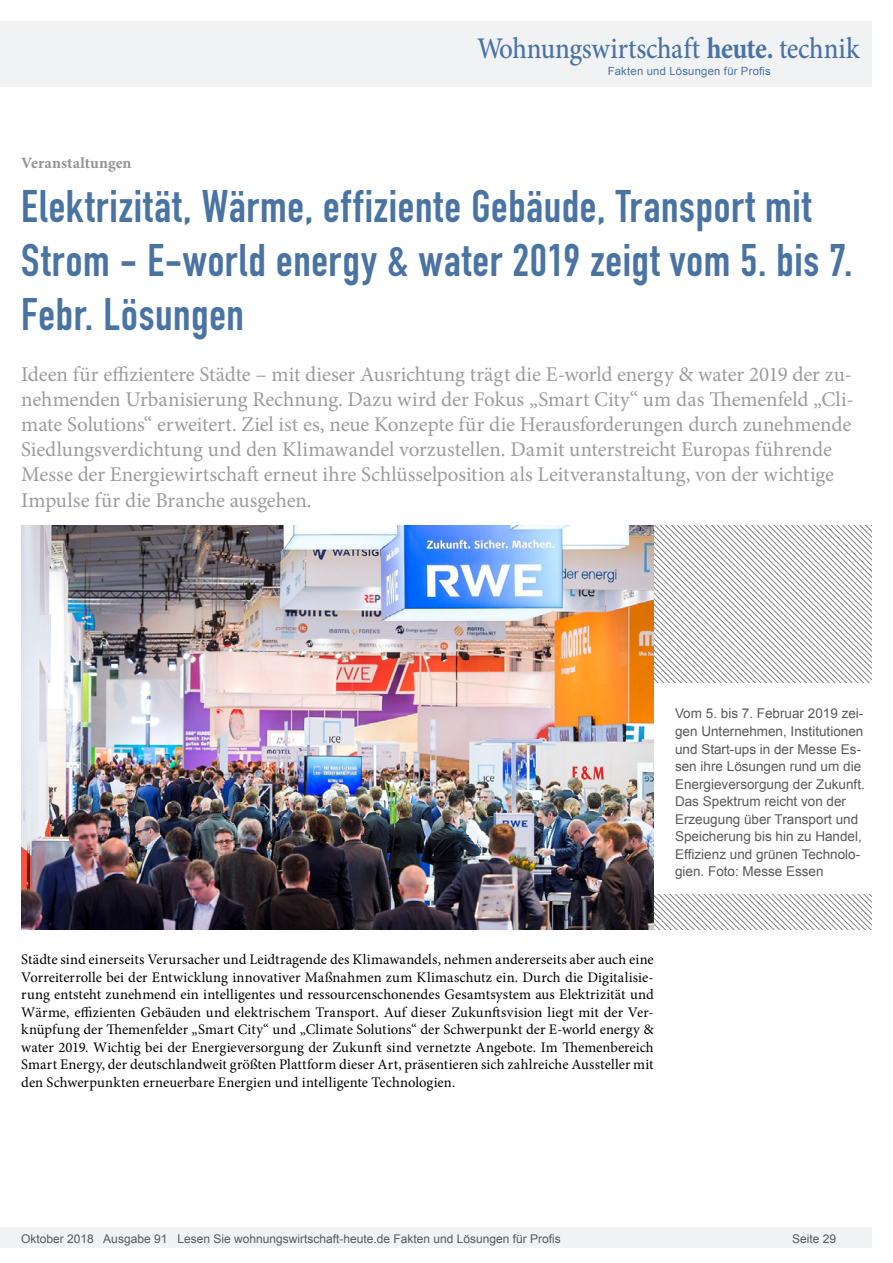
<style>
.page{position:relative;width:893px;height:1263px;background:#fff}
.page>*{position:absolute;margin:0;border:0;box-sizing:border-box;transform-origin:0 0}
.Überschrift_Groß{font:45px/54px "DIN Engschrift";letter-spacing:.015em;color:#4973a3}
.t1{font:500 30px "Minion Pro";letter-spacing:-.01em;color:#4973a3;scale:.9 1}
.Anlesetext{font:21px/25.2px "Minion Pro";letter-spacing:-.005em;color:#9c9c9c}
.Kategorie{font:700 15.75px "Minion Pro";color:#939393}
.Fließtext_erste_Zeil{font:14.7px/17.5px "Minion Pro";color:#000;text-align:justify}
.Bildunterschrift{font:13.5px/17.5px "Arial";color:#595959}
.t2{font:12px "Arial";color:#595959}
.t3{font:11.25px "Arial";letter-spacing:.025em;color:#4973a3}
.s1{font-weight:700}
</style>
<div class="page">
<div style="left:0;top:1227px;width:872px;height:20px;background:#f1f2f3"></div>
<div style="left:0;top:21px;width:872px;height:66px;background:#f1f2f3"></div>
<svg style="left:654px;top:525px;width:218px;height:95px"></svg>
<svg style="left:654px;top:620px;width:218px;height:309px"></svg>
<div style="left:654px;top:683px;width:237px;height:211px;background:#fff"></div>
<img style="left:21px;top:525px;width:633px;height:404px">
<h2 class="t1" style="left:477px;top:28px;width:426px">Wohnungswirtschaft <span class="s1">heute.</span> technik</h2>
<p class="t3" style="left:608px;top:63px;width:165px">Fakten und Lösungen für Profis</p>
<p class="Kategorie" style="left:21px;top:152px;width:112px">Veranstaltungen</p>
<p class="Überschrift_Groß" style="left:21px;top:180px;width:833px">Elektrizität, Wärme, effiziente Gebäude, Transport mit<br>Strom - E-world energy &amp; water 2019 zeigt vom 5. bis 7.<br>Febr. Lösungen</p>
<p class="Anlesetext" style="left:21px;top:361px;width:834px">Ideen für effizientere Städte – mit dieser Ausrichtung trägt die E-world energy &amp; water 2019 der zu&shy;nehmenden Urbanisierung Rechnung. Dazu wird der Fokus „Smart City“ um das Themenfeld „Cli&shy;mate Solutions“ erweitert. Ziel ist es, neue Konzepte für die Herausforderungen durch zunehmende Siedlungsverdichtung und den Klimawandel vorzustellen. Damit unterstreicht Europas führende Messe der Energiewirtschaft erneut ihre Schlüsselposition als Leitveranstaltung, von der wichtige Impulse für die Branche ausgehen.</p>
<p class="Bildunterschrift" style="left:675px;top:705px;width:191px">Vom 5. bis 7. Februar 2019 zei&shy;gen Unternehmen, Institutionen und Start-ups in der Messe Es&shy;sen ihre Lösungen rund um die<br>Energieversorgung der Zukunft.<br>Das Spektrum reicht von der<br>Erzeugung über Transport und<br>Speicherung bis hin zu Handel,<br>Effizienz und grünen Technolo&shy;gien. Foto: Messe Essen</p>
<p class="Fließtext_erste_Zeil" style="left:21px;top:951px;width:634px">Städte sind einerseits Verursacher und Leidtragende des Klimawandels, nehmen andererseits aber auch eine Vorreiterrolle bei der Entwicklung innovativer Maßnahmen zum Klimaschutz ein. Durch die Digitalisie&shy;rung entsteht zunehmend ein intelligentes und ressourcenschonendes Gesamtsystem aus Elektrizität und Wärme, effizienten Gebäuden und elektrischem Transport. Auf dieser Zukunftsvision liegt mit der Ver&shy;knüpfung der Themenfelder „Smart City“ und „Climate Solutions“ der Schwerpunkt der E-world energy &amp; water 2019. Wichtig bei der Energieversorgung der Zukunft sind vernetzte Angebote. Im Themenbereich Smart Energy, der deutschlandweit größten Plattform dieser Art, präsentieren sich zahlreiche Aussteller mit den Schwerpunkten erneuerbare Energien und intelligente Technologien.</p>
<p class="t2" style="left:21px;top:1230px;width:541px">Oktober 2018 Ausgabe 91 Lesen Sie wohnungswirtschaft-heute.de Fakten und Lösungen für Profis</p>
<p class="t2" style="left:792px;top:1231px;width:46px">Seite 29</p>
</div>
